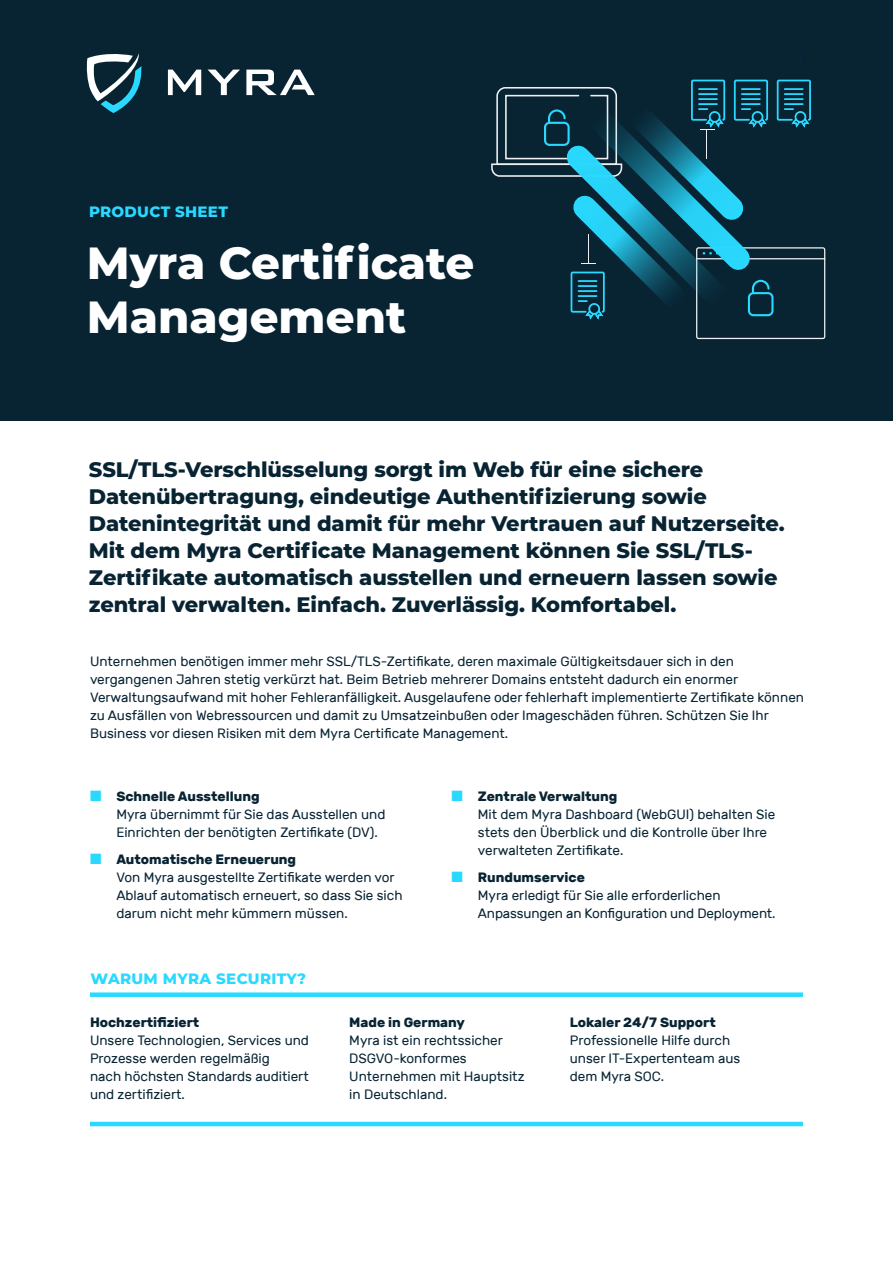
<style>
.page{position:relative;width:893px;height:1263px;background:#fff}
.page>*{position:absolute;margin:0;border:0;box-sizing:border-box;transform-origin:0 0}
.t1{font:800 45px/54px "Montserrat";color:#fff}
.t2{font:800 21px/27px "Montserrat";letter-spacing:-.005em;color:#082433}
.t3{font:800 15px "Montserrat";letter-spacing:.02em;color:#2ad9ff}
.t4{font:13.5px/18px "Rubik";color:#082433}
.t5{font:700 13.5px "Rubik";color:#082433}
.s1{color:#2ad9ff}
.s2{font-weight:700}
</style>
<div class="page">
<div style="left:0;top:0;width:893px;height:420px;background:#082433"></div>
<svg style="left:86px;top:53px;width:55px;height:60px"></svg>
<svg style="left:168px;top:70px;width:33px;height:25px"></svg>
<svg style="left:208px;top:70px;width:32px;height:25px"></svg>
<svg style="left:246px;top:70px;width:69px;height:25px"></svg>
<div style="left:691px;top:80px;width:34px;height:41px;border:2px solid #2ad9ff"></div>
<div style="left:734px;top:80px;width:34px;height:41px;border:2px solid #2ad9ff"></div>
<div style="left:777px;top:80px;width:34px;height:41px;border:2px solid #2ad9ff"></div>
<svg style="left:491px;top:86px;width:334px;height:253px"></svg>
<div style="left:795px;top:111px;width:11px;height:12px;border:2px solid #2ad9ff;border-radius:50%"></div>
<div style="left:90px;top:992px;width:713px;height:5px;background:#2ad9ff"></div>
<hr style="left:90px;top:1122px;width:713px;height:4px;background:#2ad9ff">
<p class="t3" style="left:89px;top:201px;width:140px">PRODUCT SHEET</p>
<h1 class="t1" style="left:87px;top:234px;width:389px">Myra Certificate<br>Management</h1>
<p class="t2" style="left:89px;top:455px;width:697px">SSL/TLS-Verschlüsselung sorgt im Web für eine sichere Datenübertragung, eindeutige Authentifizierung sowie Datenintegrität und damit für mehr Vertrauen auf Nutzerseite.<br>Mit dem Myra Certificate Management können Sie SSL/TLS-Zertifikate automatisch ausstellen und erneuern lassen sowie zentral verwalten. Einfach. Zuverlässig. Komfortabel.</p>
<p class="t4" style="left:90px;top:653px;width:715px">Unternehmen benötigen immer mehr SSL/TLS-Zertifikate, deren maximale Gültigkeitsdauer sich in den vergangenen Jahren stetig verkürzt hat. Beim Betrieb mehrerer Domains entsteht dadurch ein enormer Verwaltungsaufwand mit hoher Fehleranfälligkeit. Ausgelaufene oder fehlerhaft implementierte Zertifikate können zu Ausfällen von Webressourcen und damit zu Umsatzeinbußen oder Imageschäden führen. Schützen Sie Ihr Business vor diesen Risiken mit dem Myra Certificate Management.</p>
<p class="t4" style="left:116px;top:788px;width:271px;text-indent:-26px"><span class="s1">■</span> <span class="s2">Schnelle Ausstellung<br></span>Myra übernimmt für Sie das Ausstellen und<br>Einrichten der benötigten Zertifikate (DV).</p>
<p class="t4" style="left:116px;top:851px;width:288px;text-indent:-26px"><span class="s1">■</span> <span class="s2">Automatische Erneuerung<br></span>Von Myra ausgestellte Zertifikate werden vor Ablauf automatisch erneuert, so dass Sie sich darum nicht mehr kümmern müssen.</p>
<p class="t3" style="left:91px;top:967px;width:217px">WARUM MYRA SECURITY?</p>
<p class="t4" style="left:478px;top:788px;width:299px;text-indent:-26px"><span class="s1">■</span> <span class="s2">Zentrale Verwaltung<br></span>Mit dem Myra Dashboard (WebGUI) behalten Sie stets den Überblick und die Kontrolle über Ihre verwalteten Zertifikate.</p>
<p class="t4" style="left:478px;top:869px;width:299px;text-indent:-26px"><span class="s1">■</span> <span class="s2">Rundumservice<br></span>Myra erledigt für Sie alle erforderlichen<br>Anpassungen an Konfiguration und Deployment.</p>
<p class="t5" style="left:90px;top:1014px;width:111px">Hochzertifiziert</p>
<p class="t4" style="left:90px;top:1032px;width:220px">Unsere Technologien, Services und<br>Prozesse werden regelmäßig<br>nach höchsten Standards auditiert und zertifiziert.</p>
<p class="t5" style="left:349px;top:1014px;width:117px">Made in Germany</p>
<p class="t4" style="left:349px;top:1032px;width:177px">Myra ist ein rechtssicher<br>DSGVO-konformes<br>Unternehmen mit Hauptsitz in Deutschland.</p>
<p class="t5" style="left:570px;top:1014px;width:148px">Lokaler 24/7 Support</p>
<p class="t4" style="left:570px;top:1032px;width:172px">Professionelle Hilfe durch unser IT-Expertenteam aus dem Myra SOC.</p>
</div>
